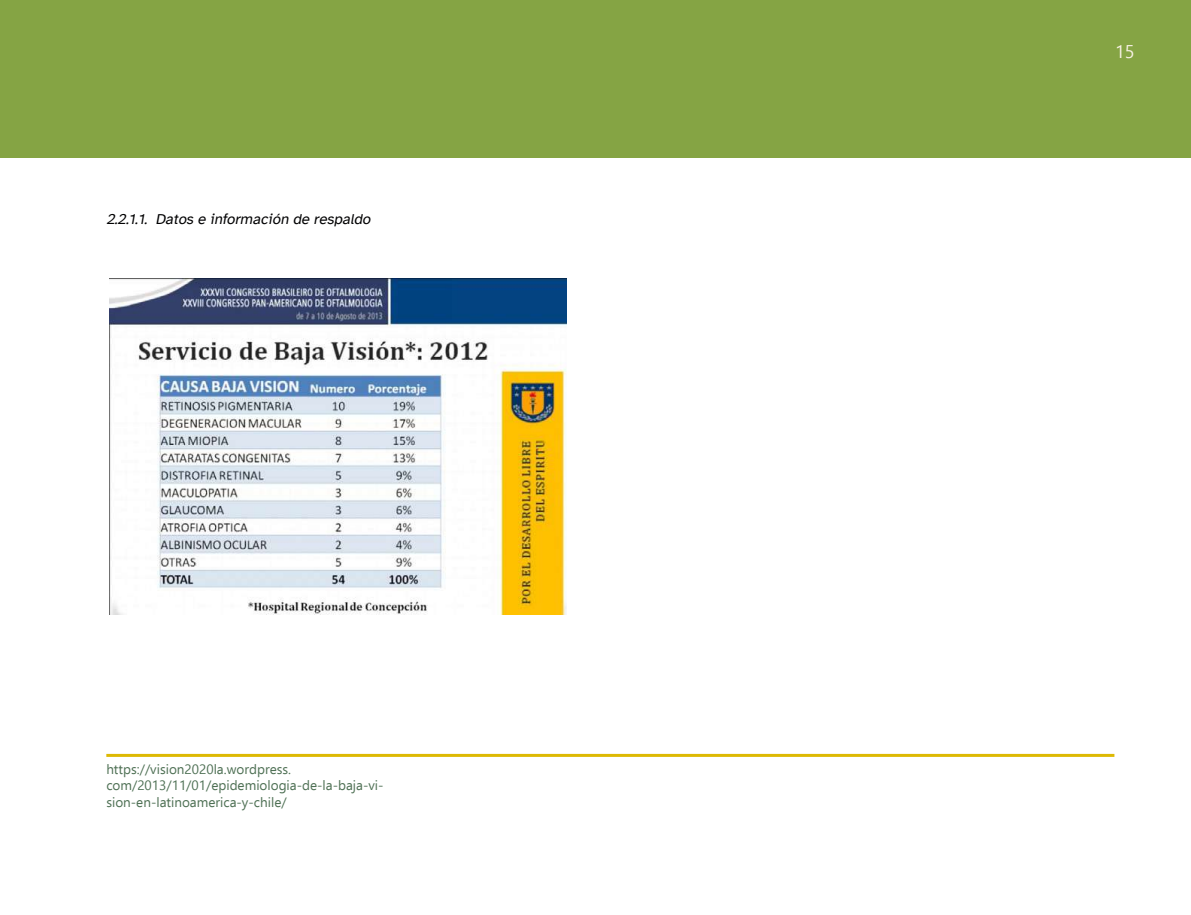
<style>
.page{position:relative;width:1191px;height:915px;background:#fff}
.page>*{position:absolute;margin:0;border:0;box-sizing:border-box;transform-origin:0 0}
.t1{font:18px "Ebrima";color:#f7f1e4}
.t2{font:italic 15px "Atkinson Hyperlegible";color:#020203}
.t3{font:13.5px/16.2px "Ebrima";color:#4e7054}
</style>
<div class="page">
<div style="left:0;top:0;width:1191px;height:157px;background:#85a444"></div>
<hr style="left:106px;top:753px;width:1008px;height:3px;background:#ddb903">
<img style="left:110px;top:279px;width:456px;height:335px">
<p class="t2" style="left:106px;top:210px;width:269px">2.2.1.1. Datos e información de respaldo</p>
<p class="t3" style="left:106px;top:760px;width:279px">https://vision2020la.wordpress. com/2013/11/01/epidemiologia-de-la-baja-vi&shy;sion-en-latinoamerica-y-chile/</p>
<h1 class="t1" style="left:1115px;top:38px;width:21px">15</h1>
</div>
